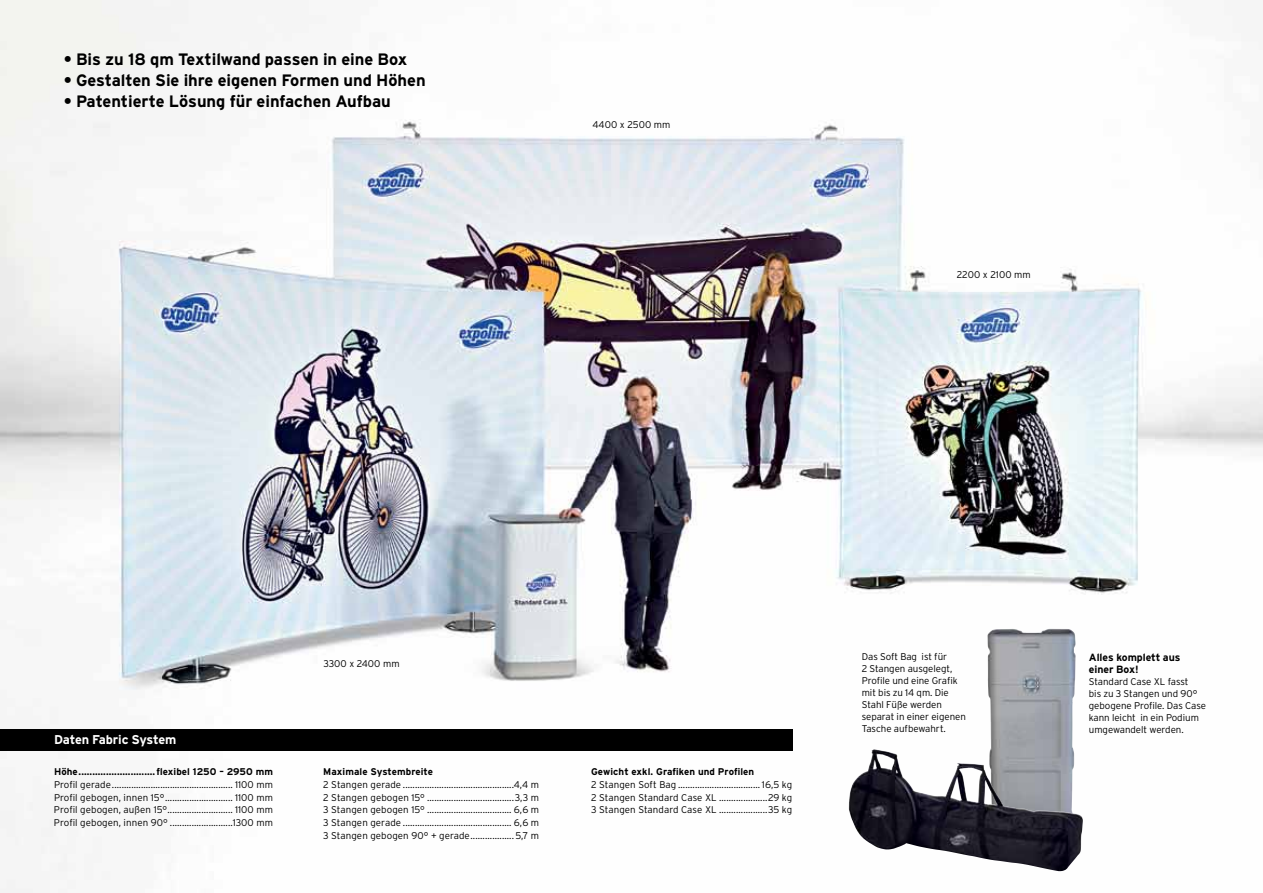
<style>
.page{position:relative;width:1263px;height:893px;background:#fff}
.page>*{position:absolute;margin:0;border:0;box-sizing:border-box;transform-origin:0 0}
.t1{font:700 16.5px "Interstate";letter-spacing:-.005em;color:#000}
.t2{font:700 12.75px "Interstate";letter-spacing:-.015em;color:#fff}
.t3{font:700 10.5px/12px "Interstate";letter-spacing:-.005em;color:#000}
.t4{font:300 9.75px/12px "Interstate";letter-spacing:-.005em;color:#000;text-align:justify}
.t5{font:700 9.75px "Interstate";letter-spacing:.01em;color:#000}
</style>
<div class="page">
<img style="left:0;top:0;width:1263px;height:893px">
<div style="left:0;top:729px;width:792px;height:21px;background:#000"></div>
<img style="left:987px;top:629px;width:89px;height:223px">
<img style="left:849px;top:749px;width:171px;height:114px">
<h1 class="t1" style="left:64px;top:50px;width:345px">• Bis zu 18 qm Textilwand passen in eine Box</h1>
<h1 class="t1" style="left:64px;top:71px;width:363px">• Gestalten Sie ihre eigenen Formen und Höhen</h1>
<h1 class="t1" style="left:64px;top:92px;width:329px">• Patentierte Lösung für einfachen Aufbau</h1>
<p class="t4" style="left:592px;top:118px;width:80px">4400 x 2500 mm</p>
<p class="t4" style="left:957px;top:269px;width:76px">2200 x 2100 mm</p>
<h2 class="t2" style="left:54px;top:732px;width:124px">Daten Fabric System</h2>
<p class="t5" style="left:54px;top:766px;width:221px">Höhe............................flexibel 1250 – 2950 mm</p>
<p class="t4" style="left:54px;top:778px;width:221px;line-height:12.8px">Profil gerade.................................................. 1100 mm Profil gebogen, innen 15°............................ 1100 mm Profil gebogen, außen 15°........................... 1100 mm Profil gebogen, innen 90° ..........................1300 mm</p>
<p class="t4" style="left:323px;top:658px;width:78px">3300 x 2400 mm</p>
<p class="t5" style="left:323px;top:766px;width:111px">M aximale Systembreite</p>
<p class="t4" style="left:323px;top:778px;width:218px;line-height:12.8px">2 Stangen gerade ..............................................4,4 m 2 Stangen gebogen 15° ....................................3,3 m 3 Stangen gebogen 15° ................................... 6,6 m 3 Stangen gerade ............................................. 6,6 m 3 Stangen gebogen 90° + gerade..................5,7 m</p>
<p class="t5" style="left:591px;top:766px;width:165px">Gewicht exkl. Grafiken und Profilen</p>
<p class="t4" style="left:591px;top:778px;width:203px;line-height:12.8px">2 Stangen Soft Bag .................................. 16,5 kg 2 Stangen Standard Case XL ....................29 kg 3 Stangen Standard Case XL ....................35 kg</p>
<p class="t4" style="left:862px;top:651px;width:106px;text-align:left">Das Soft Bag ist für<br>2 Stangen ausgelegt,<br>Profile und eine Grafik mit bis zu 14 qm. Die<br>Stahl Füße werden separat in einer eigenen<br>Tasche aufbewahrt.</p>
<p class="t3" style="left:1089px;top:651px;width:93px">Alles komplett aus einer Box!</p>
<p class="t4" style="left:1089px;top:675px;width:119px;text-align:left">Standard Case XL fasst<br>bis zu 3 Stangen und 90° gebogene Profile. Das Case kann leicht in ein Podium umgewandelt werden.</p>
</div>
